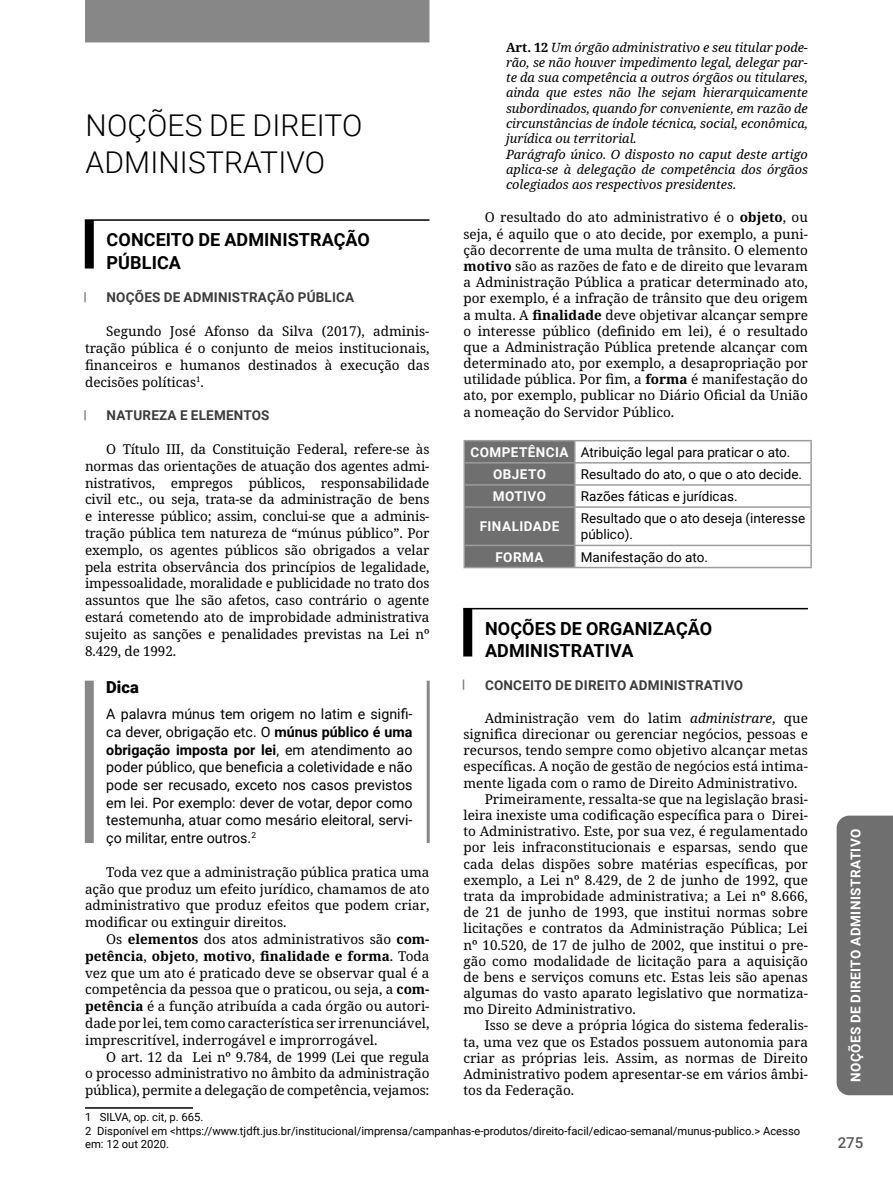
<style>
.page{position:relative;width:893px;height:1191px;background:#fff}
.page>*{position:absolute;margin:0;border:0;box-sizing:border-box;transform-origin:0 0}
.Disciplina{font:300 30px/36.6px "Roboto";letter-spacing:.005em;color:#000}
.Assunto{font:700 18px/22.2px "Roboto";letter-spacing:.005em;color:#000}
.Título{font:900 16.5px "Roboto";color:#000}
.t1{font:500 15px "Roboto";color:#575757}
.Texto{font:14.25px/17.7px "Roboto";color:#000;text-align:justify}
.Parágrafos{font:13.5px/16.2px "Noto Serif";color:#000;text-align:justify}
.Células{font:13.5px/16.2px "Roboto";color:#000}
.Tópico{font:700 13.5px "Roboto";letter-spacing:.015em;color:#3c3c3c}
.Cabeçalho{font:700 13.5px "Roboto";letter-spacing:.035em;color:#fff}
.Artigos_com_recuo{font:italic 12.75px/15.3px "Noto Serif";color:#000;text-align:justify}
.Nota_de_rodapé{font:11.25px/13.5px "Roboto";color:#000}
.s1{font-weight:700;font-style:normal}
.s2{font-weight:700}
.s3{font-style:italic}
</style>
<div class="page">
<div style="left:837px;top:815px;width:56px;height:280px;background:#6f6f6f"></div>
<div style="left:85px;top:0;width:344px;height:42px;background:#878787"></div>
<div style="left:85px;top:220px;width:9px;height:48px;background:#000"></div>
<hr style="left:85px;top:219px;width:344px;height:2px;background:#000">
<svg style="left:84px;top:292px;width:2px;height:10px"></svg>
<svg style="left:84px;top:410px;width:2px;height:10px"></svg>
<div style="left:85px;top:680px;width:9px;height:163px;background:#878787"></div>
<hr style="left:427px;top:680px;width:3px;height:163px;background:#878787">
<hr style="left:85px;top:1107px;width:108px;height:1px;background:#000">
<div style="left:463px;top:608px;width:9px;height:48px;background:#000"></div>
<hr style="left:463px;top:608px;width:345px;height:1px;background:#000">
<div style="left:465px;top:441px;width:109px;height:126px;background:#6f6f6f"></div>
<hr style="left:463px;top:440px;width:112px;height:1px;background:#9c9c9c">
<hr style="left:463px;top:441px;width:2px;height:21px;background:#9c9c9c">
<hr style="left:575px;top:440px;width:237px;height:1px;background:#9c9c9c">
<hr style="left:574px;top:441px;width:2px;height:21px;background:#9c9c9c">
<hr style="left:810px;top:441px;width:2px;height:21px;background:#9c9c9c">
<hr style="left:463px;top:462px;width:112px;height:1px;background:#9c9c9c">
<hr style="left:463px;top:463px;width:2px;height:21px;background:#9c9c9c">
<hr style="left:575px;top:462px;width:237px;height:1px;background:#9c9c9c">
<hr style="left:574px;top:463px;width:2px;height:21px;background:#9c9c9c">
<hr style="left:810px;top:463px;width:2px;height:21px;background:#9c9c9c">
<hr style="left:463px;top:484px;width:112px;height:2px;background:#9c9c9c">
<hr style="left:463px;top:486px;width:2px;height:20px;background:#9c9c9c">
<hr style="left:575px;top:484px;width:237px;height:2px;background:#9c9c9c">
<hr style="left:574px;top:486px;width:2px;height:20px;background:#9c9c9c">
<hr style="left:810px;top:486px;width:2px;height:20px;background:#9c9c9c">
<hr style="left:463px;top:506px;width:112px;height:2px;background:#9c9c9c">
<hr style="left:463px;top:508px;width:2px;height:36px;background:#9c9c9c">
<hr style="left:575px;top:506px;width:237px;height:2px;background:#9c9c9c">
<hr style="left:574px;top:508px;width:2px;height:36px;background:#9c9c9c">
<hr style="left:810px;top:508px;width:2px;height:36px;background:#9c9c9c">
<hr style="left:463px;top:544px;width:112px;height:2px;background:#9c9c9c">
<hr style="left:463px;top:546px;width:2px;height:21px;background:#9c9c9c">
<hr style="left:575px;top:544px;width:237px;height:2px;background:#9c9c9c">
<hr style="left:574px;top:546px;width:2px;height:21px;background:#9c9c9c">
<hr style="left:810px;top:546px;width:2px;height:21px;background:#9c9c9c">
<hr style="left:463px;top:567px;width:112px;height:1px;background:#9c9c9c">
<hr style="left:575px;top:567px;width:237px;height:1px;background:#9c9c9c">
<p class="Artigos_com_recuo" style="left:506px;top:40px;width:303px"><span class="s1">Art. 12</span> Um órgão administrativo e seu titular pode&shy;rão, se não houver impedimento legal, delegar par&shy;te da sua competência a outros órgãos ou titulares, ainda que estes não lhe sejam hierarquicamente subordinados, quando for conveniente, em razão de circunstâncias de índole técnica, social, econômica, jurídica ou territorial.</p>
<p class="Artigos_com_recuo" style="left:506px;top:147px;width:303px">Parágrafo único. O disposto no caput deste artigo aplica-se à delegação de competência dos órgãos colegiados aos respectivos presidentes.</p>
<p class="Parágrafos" style="left:463px;top:210px;width:346px;text-indent:21px">O resultado do ato administrativo é o <span class="s2">objeto</span>, ou seja, é aquilo que o ato decide, por exemplo, a puni&shy;ção decorrente de uma multa de trânsito. O elemento <span class="s2">motivo</span> são as razões de fato e de direito que levaram a Administração Pública a praticar determinado ato, por exemplo, é a infração de trânsito que deu origem a multa. A <span class="s2">finalidade</span> deve objetivar alcançar sempre o interesse público (definido em lei), é o resultado que a Administração Pública pretende alcançar com determinado ato, por exemplo, a desapropriação por utilidade pública. Por fim, a <span class="s2">forma</span> é manifestação do ato, por exemplo, publicar no Diário Oficial da União a nomeação do Servidor Público.</p>
<p class="Cabeçalho" style="left:470px;top:442px;width:100px">COMPETÊNCIA</p>
<p class="Células" style="left:581px;top:443px;width:211px">Atribuição legal para praticar o ato.</p>
<p class="Cabeçalho" style="left:493px;top:465px;width:55px">OBJETO</p>
<p class="Células" style="left:581px;top:465px;width:223px">Resultado do ato, o que o ato decide.</p>
<p class="Cabeçalho" style="left:493px;top:487px;width:55px">MOTIVO</p>
<p class="Células" style="left:581px;top:487px;width:158px">Razões fáticas e jurídicas.</p>
<p class="Cabeçalho" style="left:480px;top:517px;width:81px">FINALIDADE</p>
<p class="Células" style="left:581px;top:510px;width:226px">Resultado que o ato deseja (interesse público).</p>
<p class="Cabeçalho" style="left:495px;top:547px;width:50px">FORMA</p>
<p class="Células" style="left:581px;top:548px;width:129px">Manifestação do ato.</p>
<p class="Disciplina" style="left:86px;top:106px;width:279px">NOÇÕES DE DIREITO<br>ADMINISTRATIVO</p>
<p class="Assunto" style="left:107px;top:228px;width:265px">CONCEITO DE ADMINISTRAÇÃO<br>PÚBLICA</p>
<p class="Tópico" style="left:107px;top:288px;width:249px">NOÇÕES DE ADMINISTRAÇÃO PÚBLICA</p>
<p class="Parágrafos" style="left:85px;top:323px;width:346px;line-height:16.8px;text-indent:21px">Segundo José Afonso da Silva (2017), adminis&shy;tração pública é o conjunto de meios institucionais, financeiros e humanos destinados à execução das decisões políticas<sup>1</sup>.</p>
<p class="Tópico" style="left:107px;top:406px;width:165px">NATUREZA E ELEMENTOS</p>
<p class="Parágrafos" style="left:85px;top:441px;width:346px;line-height:16.8px;text-indent:21px">O Título III, da Constituição Federal, refere-se às normas das orientações de atuação dos agentes admi&shy;nistrativos, empregos públicos, responsabilidade civil etc., ou seja, trata-se da administração de bens e interesse público; assim, conclui-se que a adminis&shy;tração pública tem natureza de “múnus público”. Por exemplo, os agentes públicos são obrigados a velar pela estrita observância dos princípios de legalidade, impessoalidade, moralidade e publicidade no trato dos assuntos que lhe são afetos, caso contrário o agente estará cometendo ato de improbidade administrativa sujeito as sanções e penalidades previstas na Lei nº 8.429, de 1992.</p>
<p class="Título" style="left:106px;top:675px;width:34px">Dica</p>
<p class="Texto" style="left:106px;top:705px;width:308px">A palavra múnus tem origem no latim e signifi&shy;ca dever, obrigação etc. O <span class="s2">múnus público é uma obrigação imposta por lei</span>, em atendimento ao poder público, que beneficia a coletividade e não pode ser recusado, exceto nos casos previstos em lei. Por exemplo: dever de votar, depor como testemunha, atuar como mesário eleitoral, servi&shy;ço militar, entre outros.<sup>2</sup></p>
<p class="Parágrafos" style="left:85px;top:864px;width:346px;line-height:16.8px;text-indent:21px">Toda vez que a administração pública pratica uma ação que produz um efeito jurídico, chamamos de ato administrativo que produz efeitos que podem criar, modificar ou extinguir direitos.</p>
<p class="Parágrafos" style="left:85px;top:931px;width:346px;line-height:16.8px;text-indent:21px">Os <span class="s2">elementos</span> dos atos administrativos são <span class="s2">com&shy;petência</span>, <span class="s2">objeto</span>, <span class="s2">motivo</span>, <span class="s2">finalidade e forma</span>. Toda vez que um ato é praticado deve se observar qual é a competência da pessoa que o praticou, ou seja, a <span class="s2">com&shy;petência</span> é a função atribuída a cada órgão ou autori&shy;dade por lei, tem como característica ser irrenunciável, imprescritível, inderrogável e improrrogável.</p>
<p class="Parágrafos" style="left:85px;top:1048px;width:346px;line-height:16.8px;text-indent:21px">O art. 12 da Lei nº 9.784, de 1999 (Lei que regula o processo administrativo no âmbito da administração pública), permite a delegação de competência, vejamos:</p>
<p class="Nota_de_rodapé" style="left:85px;top:1110px;width:120px">1 SILVA, op. cit, p. 665.</p>
<p class="Nota_de_rodapé" style="left:85px;top:1123px;width:717px">2 Disponível em &lt;https://www.tjdft.jus.br/institucional/imprensa/campanhas-e-produtos/direito-facil/edicao-semanal/munus-publico.&gt; Acesso em: 12 out 2020.</p>
<p class="Assunto" style="left:485px;top:617px;width:229px;line-height:21.6px">NOÇÕES DE ORGANIZAÇÃO<br>ADMINISTRATIVA</p>
<p class="Tópico" style="left:485px;top:675px;width:260px">CONCEITO DE DIREITO ADMINISTRATIVO</p>
<p class="Parágrafos" style="left:463px;top:710px;width:346px;text-indent:21px">Administração vem do latim <span class="s3">administrare</span>, que significa direcionar ou gerenciar negócios, pessoas e recursos, tendo sempre como objetivo alcançar metas específicas. A noção de gestão de negócios está intima&shy;mente ligada com o ramo de Direito Administrativo.</p>
<p class="Parágrafos" style="left:463px;top:791px;width:346px;text-indent:21px">Primeiramente, ressalta-se que na legislação brasi&shy;leira inexiste uma codificação específica para o Direi&shy;to Administrativo. Este, por sua vez, é regulamentado por leis infraconstitucionais e esparsas, sendo que cada delas dispões sobre matérias específicas, por exemplo, a Lei nº 8.429, de 2 de junho de 1992, que trata da improbidade administrativa; a Lei nº 8.666, de 21 de junho de 1993, que institui normas sobre licitações e contratos da Administração Pública; Lei nº 10.520, de 17 de julho de 2002, que institui o pre&shy;gão como modalidade de licitação para a aquisição de bens e serviços comuns etc. Estas leis são apenas algumas do vasto aparato legislativo que normatiza&shy;mo Direito Administrativo.</p>
<p class="Parágrafos" style="left:463px;top:1018px;width:346px;text-indent:21px">Isso se deve a própria lógica do sistema federalis&shy;ta, uma vez que os Estados possuem autonomia para criar as próprias leis. Assim, as normas de Direito Administrativo podem apresentar-se em vários âmbi&shy;tos da Federação.</p>
<p class="Cabeçalho" style="left:846px;top:1082px;width:255px;rotate:-90deg">NOÇÕES DE DIREITO ADMINISTRATIVO</p>
<p class="t1" style="left:838px;top:1132px;width:27px">275</p>
</div>
